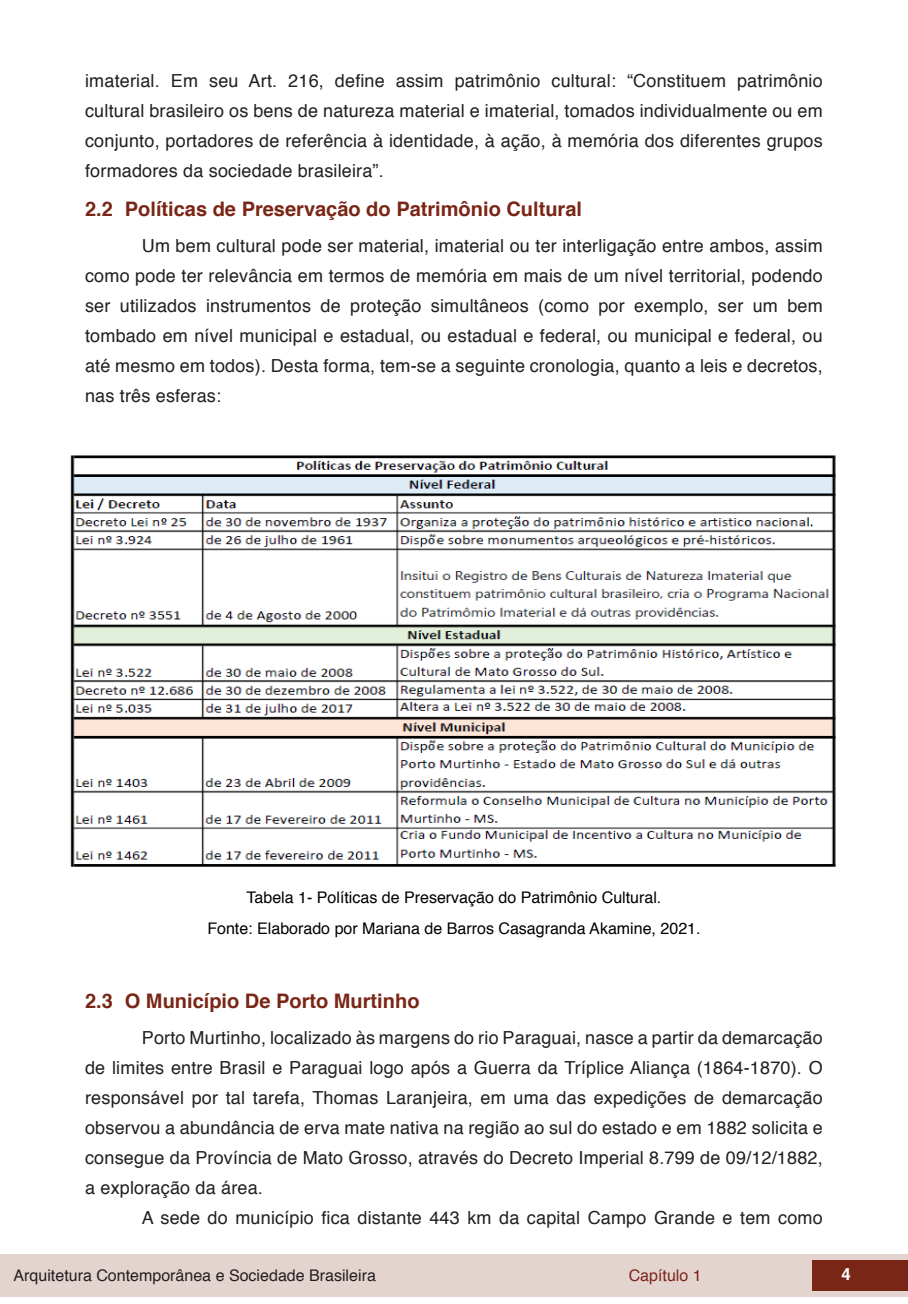
<style>
.page{position:relative;width:908px;height:1304px;background:#fff}
.page>*{position:absolute;margin:0;border:0;box-sizing:border-box;transform-origin:0 0}
.t1{font:700 20px "Helvetica";color:#7a2616}
.txt{font:18px/30px "Helvetica";letter-spacing:.01em;color:#231f20;text-align:justify}
.t2{font:700 16.8px "Helvetica";color:#fff}
.imagens_graf_tab{font:16px "Helvetica";color:#000}
.t3{font:16px "Helvetica";color:#231f20}
.t4{font:16px "Helvetica";color:#7a2616}
</style>
<div class="page">
<div style="left:0;top:1254px;width:906px;height:43px;background:#e4d4d0"></div>
<div style="left:812px;top:1261px;width:95px;height:30px;background:#7a2616"></div>
<img style="left:70px;top:455px;width:766px;height:412px">
<p class="txt" style="left:85px;top:66px;width:738px">imaterial. Em seu Art. 216, define assim patrimônio cultural: “Constituem patrimônio cultural brasileiro os bens de natureza material e imaterial, tomados individualmente ou em conjunto, portadores de referência à identidade, à ação, à memória dos diferentes grupos formadores da sociedade brasileira”.</p>
<p class="t1" style="left:85px;top:193px;width:498px">2.2 Políticas de Preservação do Patrimônio Cultural</p>
<p class="txt" style="left:85px;top:231px;width:738px;text-indent:57px">Um bem cultural pode ser material, imaterial ou ter interligação entre ambos, assim como pode ter relevância em termos de memória em mais de um nível territorial, podendo ser utilizados instrumentos de proteção simultâneos (como por exemplo, ser um bem tombado em nível municipal e estadual, ou estadual e federal, ou municipal e federal, ou até mesmo em todos). Desta forma, tem-se a seguinte cronologia, quanto a leis e decretos, nas três esferas:</p>
<p class="imagens_graf_tab" style="left:246px;top:885px;width:416px">Tabela 1- Políticas de Preservação do Patrimônio Cultural.</p>
<p class="imagens_graf_tab" style="left:207px;top:916px;width:494px">Fonte: Elaborado por Mariana de Barros Casagranda Akamine, 2021.</p>
<p class="t1" style="left:85px;top:985px;width:336px">2.3 O Município De Porto Murtinho</p>
<p class="txt" style="left:85px;top:1023px;width:738px;text-indent:57px">Porto Murtinho, localizado às margens do rio Paraguai, nasce a partir da demarcação de limites entre Brasil e Paraguai logo após a Guerra da Tríplice Aliança (1864-1870). O responsável por tal tarefa, Thomas Laranjeira, em uma das expedições de demarcação observou a abundância de erva mate nativa na região ao sul do estado e em 1882 solicita e consegue da Província de Mato Grosso, através do Decreto Imperial 8.799 de 09/12/1882, a exploração da área.</p>
<p class="txt" style="left:142px;top:1203px;width:682px">A sede do município fica distante 443 km da capital Campo Grande e tem como</p>
<p class="t3" style="left:14px;top:1263px;width:363px">Arquitetura Contemporânea e Sociedade Brasileira</p>
<p class="t4" style="left:628px;top:1263px;width:74px">Capítulo 1</p>
<p class="t2" style="left:841px;top:1261px;width:11px">4</p>
</div>
